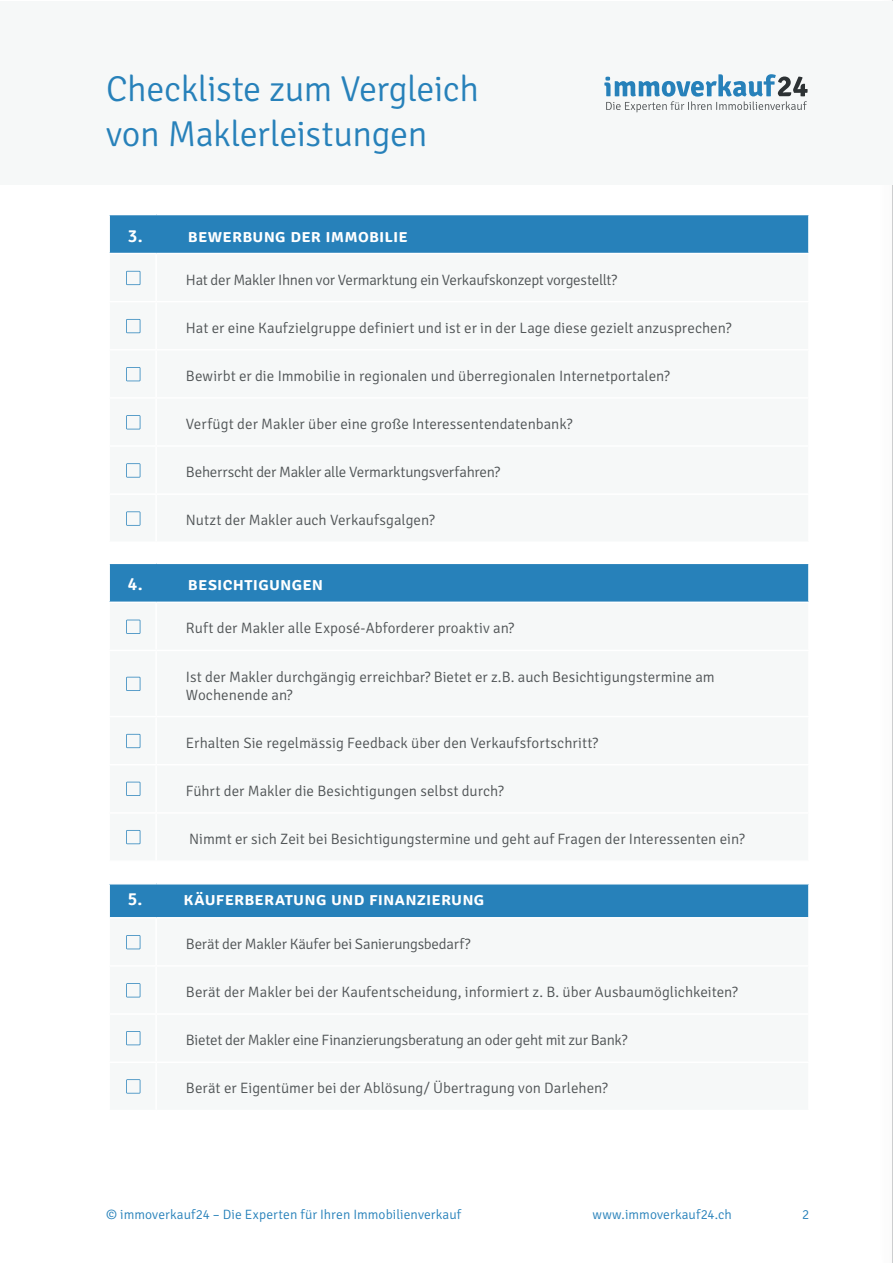
<style>
.page{position:relative;width:893px;height:1263px;background:#fff}
.page>*{position:absolute;margin:0;border:0;box-sizing:border-box;transform-origin:0 0}
.t1{font:300 36px/45px "Signika";letter-spacing:-.015em;color:#2781ba}
.t2{font:600 18px "Signika";letter-spacing:.01em;color:#fff}
.t3{font:300 15px/18px "Signika";color:#4f5355}
.t4{font:300 15px "Signika";letter-spacing:-.02em;color:#4f5355}
.t5{font:300 13.5px "Signika";letter-spacing:.005em;color:#2781ba}
</style>
<div class="page">
<hr style="left:892px;top:0;width:1px;height:1263px;background:#6f7073">
<div style="left:0;top:1px;width:893px;height:184px;background:#f6f8f8"></div>
<svg style="left:604px;top:74px;width:204px;height:38px"></svg>
<div style="left:109px;top:214px;width:700px;height:40px;background:#2781ba"></div>
<hr style="left:108px;top:214px;width:48px;height:1px;background:#fff">
<hr style="left:108px;top:215px;width:2px;height:38px;background:#fff">
<hr style="left:156px;top:214px;width:654px;height:1px;background:#fff">
<hr style="left:808px;top:215px;width:2px;height:38px;background:#fff">
<hr style="left:108px;top:253px;width:48px;height:1px;background:#fff">
<hr style="left:156px;top:253px;width:654px;height:1px;background:#fff">
<svg style="left:126px;top:271px;width:14px;height:14px"></svg>
<svg style="left:126px;top:319px;width:14px;height:14px"></svg>
<svg style="left:126px;top:367px;width:14px;height:14px"></svg>
<svg style="left:126px;top:415px;width:14px;height:14px"></svg>
<svg style="left:126px;top:463px;width:14px;height:15px"></svg>
<svg style="left:126px;top:511px;width:14px;height:15px"></svg>
<div style="left:109px;top:563px;width:700px;height:39px;background:#2781ba"></div>
<hr style="left:108px;top:563px;width:48px;height:1px;background:#fff">
<hr style="left:108px;top:564px;width:2px;height:38px;background:#fff">
<hr style="left:156px;top:563px;width:654px;height:1px;background:#fff">
<hr style="left:808px;top:564px;width:2px;height:38px;background:#fff">
<svg style="left:126px;top:620px;width:14px;height:14px"></svg>
<svg style="left:126px;top:677px;width:14px;height:14px"></svg>
<svg style="left:126px;top:734px;width:14px;height:14px"></svg>
<svg style="left:126px;top:782px;width:14px;height:14px"></svg>
<svg style="left:126px;top:830px;width:14px;height:14px"></svg>
<div style="left:109px;top:884px;width:700px;height:34px;background:#2781ba"></div>
<hr style="left:108px;top:884px;width:2px;height:33px;background:#fff">
<hr style="left:808px;top:884px;width:2px;height:33px;background:#fff">
<hr style="left:108px;top:917px;width:48px;height:1px;background:#fff">
<hr style="left:156px;top:917px;width:654px;height:1px;background:#fff">
<svg style="left:126px;top:935px;width:14px;height:14px"></svg>
<svg style="left:126px;top:983px;width:14px;height:14px"></svg>
<svg style="left:126px;top:1031px;width:14px;height:14px"></svg>
<svg style="left:126px;top:1079px;width:14px;height:14px"></svg>
<h1 class="t1" style="left:106px;top:67px;width:374px">Checkliste zum Vergleich von Maklerleistungen</h1>
<p class="t2" style="left:128px;top:225px;width:16px">3.</p>
<p class="t2" style="left:188px;top:225px;width:222px">bewerbung der immobilie</p>
<p class="t4" style="left:186px;top:271px;width:433px">Hat der Makler Ihnen vor Vermarktung ein Verkaufskonzept vorgestellt?</p>
<p class="t3" style="left:186px;top:319px;width:547px">Hat er eine Kaufzielgruppe definiert und ist er in der Lage diese gezielt anzusprechen?</p>
<p class="t3" style="left:186px;top:367px;width:485px">Bewirbt er die Immobilie in regionalen und überregionalen Internetportalen?</p>
<p class="t3" style="left:186px;top:415px;width:388px">Verfügt der Makler über eine große Interessentendatenbank?</p>
<p class="t4" style="left:186px;top:464px;width:316px">Beherrscht der Makler alle Vermarktungsverfahren?</p>
<p class="t3" style="left:186px;top:511px;width:250px">Nutzt der Makler auch Verkaufsgalgen?</p>
<p class="t2" style="left:128px;top:574px;width:16px">4.</p>
<p class="t2" style="left:188px;top:574px;width:137px">besichtigungen</p>
<p class="t3" style="left:186px;top:620px;width:330px">Ruft der Makler alle Exposé-Abforderer proaktiv an?</p>
<p class="t3" style="left:186px;top:668px;width:530px">Ist der Makler durchgängig erreichbar? Bietet er z.B. auch Besichtigungstermine am<br>Wochenende an?</p>
<p class="t3" style="left:186px;top:734px;width:414px">Erhalten Sie regelmässig Feedback über den Verkaufsfortschritt?</p>
<p class="t3" style="left:186px;top:782px;width:319px">Führt der Makler die Besichtigungen selbst durch?</p>
<p class="t3" style="left:189px;top:830px;width:557px">Nimmt er sich Zeit bei Besichtigungstermine und geht auf Fragen der Interessenten ein?</p>
<p class="t2" style="left:128px;top:889px;width:358px">5. käuferberatung und finanzierung</p>
<p class="t4" style="left:186px;top:936px;width:286px">Berät der Makler Käufer bei Sanierungsbedarf?</p>
<p class="t3" style="left:186px;top:983px;width:553px">Berät der Makler bei der Kaufentscheidung, informiert z. B. über Ausbaumöglichkeiten?</p>
<p class="t4" style="left:186px;top:1032px;width:443px">Bietet der Makler eine Finanzierungsberatung an oder geht mit zur Bank?</p>
<p class="t3" style="left:186px;top:1079px;width:423px">Berät er Eigentümer bei der Ablösung/ Übertragung von Darlehen?</p>
<p class="t5" style="left:106px;top:1207px;width:356px">© immoverkauf24 – Die Experten für Ihren Immobilienverkauf</p>
<p class="t5" style="left:592px;top:1207px;width:141px">www.immoverkauf24.ch</p>
<p class="t5" style="left:802px;top:1207px;width:9px">2</p>
</div>
